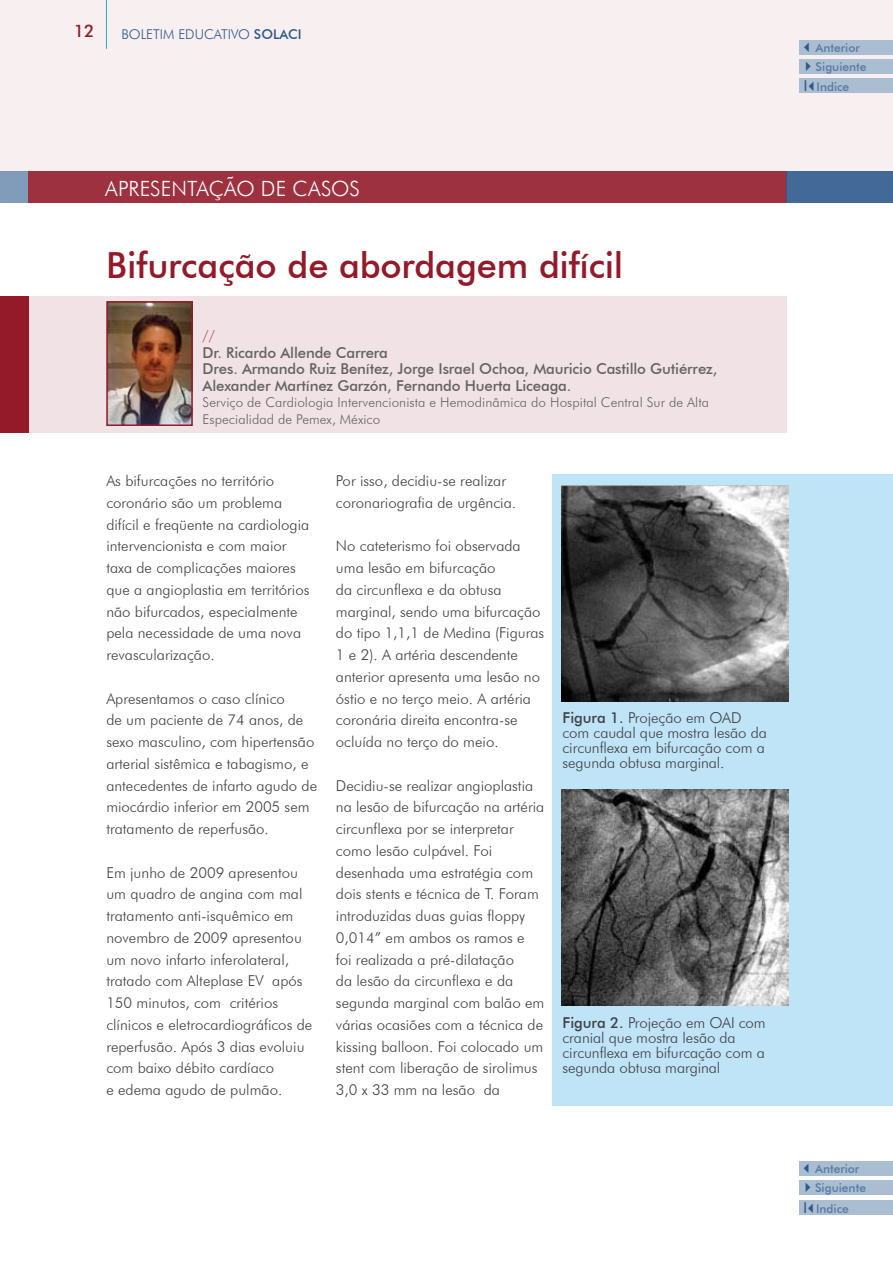
<style>
.page{position:relative;width:893px;height:1263px;background:#fff}
.page>*{position:absolute;margin:0;border:0;box-sizing:border-box;transform-origin:0 0}
.t1{font:500 36px "Futura BT";letter-spacing:-.005em;color:#941a2a}
.t2{font:300 21px "Futura BT";color:#fff}
.t3{font:500 17.25px "Futura BT";color:#941a2a}
.t4{font:300 15px/21.8px "Futura BT";color:#414142}
.t5{font:500 15px/16.5px "Futura BT";letter-spacing:-.01em;color:#636467}
.t6{font:300 15px "Futura BT";color:#af535f}
.t7{font:300 13.5px/16.5px "Futura BT";letter-spacing:.005em;color:#636467}
.t8{font:300 13.5px "Futura BT";color:#2d598c}
.t9{font:500 12px/20.2px "Futura BT";color:#577aa3}
.s1{font-weight:500}
.s2{color:#2d598c}
.s3{font-family:"Arial";font-weight:400;font-size:15px;color:#2d598c}
</style>
<div class="page">
<div style="left:0;top:0;width:893px;height:171px;background:#f7eff0"></div>
<hr style="left:106px;top:0;width:1px;height:49px;background:#36a7e9">
<div style="left:28px;top:171px;width:759px;height:32px;background:#9e313f"></div>
<div style="left:0;top:171px;width:28px;height:32px;background:#819bba"></div>
<div style="left:787px;top:171px;width:106px;height:32px;background:#426997"></div>
<hr style="left:892px;top:171px;width:1px;height:32px;background:#2d598c">
<hr style="left:892px;top:0;width:1px;height:171px;background:#e4c6ca">
<div style="left:1px;top:297px;width:786px;height:136px;background:#f1e3e5"></div>
<div style="left:1px;top:297px;width:28px;height:136px;background:#941a2a"></div>
<div style="left:799px;top:41px;width:94px;height:14px;background:#abbdd1"></div>
<div style="left:799px;top:60px;width:94px;height:14px;background:#abbdd1"></div>
<div style="left:799px;top:79px;width:94px;height:14px;background:#abbdd1"></div>
<div style="left:799px;top:1162px;width:93px;height:14px;background:#abbdd1"></div>
<div style="left:799px;top:1181px;width:93px;height:14px;background:#abbdd1"></div>
<div style="left:799px;top:1200px;width:93px;height:14px;background:#abbdd1"></div>
<div style="left:553px;top:474px;width:340px;height:631px;background:#bfe3f7"></div>
<img style="left:561px;top:485px;width:227px;height:216px">
<img style="left:109px;top:304px;width:81px;height:119px">
<div style="left:106px;top:301px;width:87px;height:125px;border:2px solid #941a2a"></div>
<img style="left:561px;top:790px;width:227px;height:216px">
<p class="t3" style="left:74px;top:21px;width:22px">12</p>
<p class="t8" style="left:121px;top:26px;width:182px">BOLETIM EDUCATIVO <span class="s1">SOLACI</span></p>
<h2 class="t2" style="left:105px;top:176px;width:256px">APRESENTAÇÃO DE CASOS</h2>
<h1 class="t1" style="left:106px;top:243px;width:518px">Bifurcação de abordagem difícil</h1>
<p class="t6" style="left:203px;top:327px;width:14px">//</p>
<p class="t5" style="left:203px;top:344px;width:516px">Dr. Ricardo Allende Carrera<br>Dres. Armando Ruiz Benítez, Jorge Israel Ochoa, Mauricio Castillo Gutiérrez,<br>Alexander Martínez Garzón, Fernando Huerta Liceaga.</p>
<p class="t7" style="left:203px;top:394px;width:508px">Serviço de Cardiologia Intervencionista e Hemodinâmica do Hospital Central Sur de Alta<br>Especialidad de Pemex, México</p>
<p class="t4" style="left:106px;top:470px;width:205px">As bifurcações no território coronário são um problema difícil e freqüente na cardiologia intervencionista e com maior taxa de complicações maiores que a angioplastia em territórios não bifurcados, especialmente pela necessidade de uma nova revascularização.</p>
<p class="t4" style="left:106px;top:687px;width:212px">Apresentamos o caso clínico<br>de um paciente de 74 anos, de sexo masculino, com hipertensão arterial sistêmica e tabagismo, e antecedentes de infarto agudo de miocárdio inferior em 2005 sem tratamento de reperfusão.</p>
<p class="t4" style="left:106px;top:861px;width:207px">Em junho de 2009 apresentou um quadro de angina com mal tratamento anti-isquêmico em novembro de 2009 apresentou um novo infarto inferolateral, tratado com Alteplase EV após<br>150 minutos, com critérios clínicos e eletrocardiográficos de reperfusão. Após 3 dias evoluiu com baixo débito cardíaco<br>e edema agudo de pulmão.</p>
<p class="t4" style="left:336px;top:470px;width:182px">Por isso, decidiu-se realizar coronariografia de urgência.</p>
<p class="t4" style="left:336px;top:535px;width:210px">No cateterismo foi observada uma lesão em bifurcação<br>da circunflexa e da obtusa marginal, sendo uma bifurcação do tipo 1,1,1 de Medina (Figuras<br>1 e 2). A artéria descendente anterior apresenta uma lesão no óstio e no terço meio. A artéria coronária direita encontra-se ocluída no terço do meio.</p>
<p class="t4" style="left:336px;top:774px;width:210px">Decidiu-se realizar angioplastia na lesão de bifurcação na artéria circunflexa por se interpretar como lesão culpável. Foi desenhada uma estratégia com dois stents e técnica de T. Foram introduzidas duas guias floppy<br>0,014” em ambos os ramos e<br>foi realizada a pré-dilatação<br>da lesão da circunflexa e da segunda marginal com balão em várias ocasiões com a técnica de kissing balloon. Foi colocado um stent com liberação de sirolimus<br>3,0 x 33 mm na lesão da</p>
<p class="t4" style="left:563px;top:710px;width:206px;line-height:15px"><span class="s1">Figura 1.</span> Projeção em OAD com caudal que mostra lesão da circunflexa em bifurcação com a segunda obtusa marginal.</p>
<p class="t4" style="left:563px;top:1014px;width:205px;line-height:15px"><span class="s1">Figura 2.</span> Projeção em OAI com cranial que mostra lesão da circunflexa em bifurcação com a segunda obtusa marginal</p>
<p class="t9" style="left:801px;top:37px;width:61px"><span class="s2">✓</span>Anterior</p>
<p class="t9" style="left:801px;top:56px;width:67px"><span class="s2">✔</span>Siguiente<br><span class="s3">I</span><span class="s2">✓</span>Indice</p>
<p class="t9" style="left:800px;top:1158px;width:61px"><span class="s2">✓</span>Anterior</p>
<p class="t9" style="left:800px;top:1177px;width:67px"><span class="s2">✔</span>Siguiente<br><span class="s3">I</span><span class="s2">✓</span>Indice</p>
</div>
